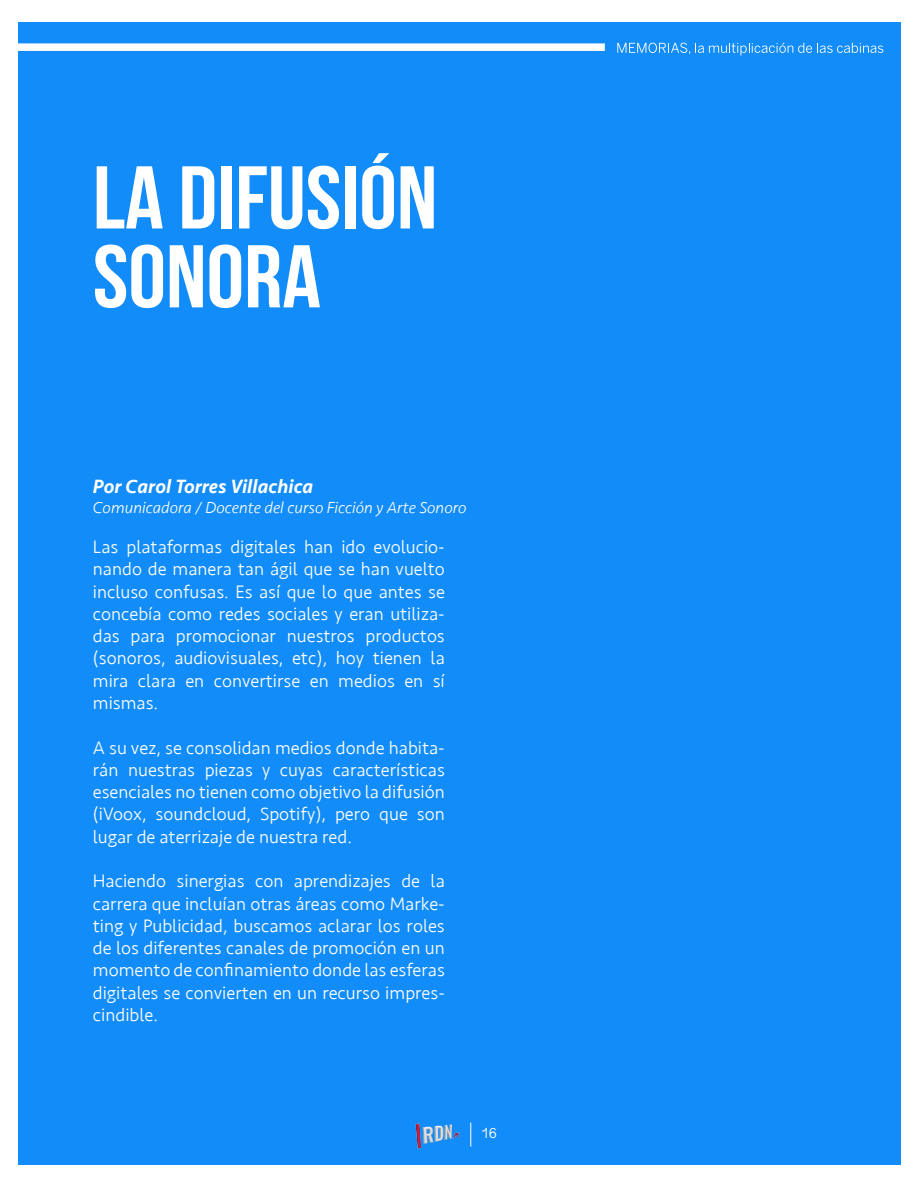
<style>
.page{position:relative;width:918px;height:1188px;background:#fff}
.page>*{position:absolute;margin:0;border:0;box-sizing:border-box;transform-origin:0 0}
.t1{font:700 88.8px/78.9px "Bebas Neue";color:#fff;scale:1.07 1}
.t2{font:italic 500 19.8px "Seravek";color:#fff}
.t3{font:300 18.6px/22.2px "Seravek";color:#fff;text-align:justify}
.t4{font:italic 300 16.5px "Seravek";color:#fff}
.t5{font:13.5px "Sinhala Sangam MN";color:#fff}
</style>
<div class="page">
<div style="left:18px;top:23px;width:883px;height:1142px;background:#128cf9"></div>
<svg style="left:617px;top:43px;width:266px;height:12px"></svg>
<div style="left:17px;top:43px;width:588px;height:8px;background:#fff"></div>
<img style="left:415px;top:1123px;width:45px;height:26px">
<svg style="left:470px;top:1123px;width:1px;height:24px"></svg>
<h1 class="t1" style="left:93px;top:157px;width:323px">LA DIFUSIÓN<br>SONORA</h1>
<p class="t2" style="left:93px;top:475px;width:222px">Por Carol Torres Villachica</p>
<p class="t4" style="left:93px;top:498px;width:375px">Comunicadora / Docente del curso Ficción y Arte Sonoro</p>
<p class="t3" style="left:93px;top:536px;width:354px">Las plataformas digitales han ido evolucio&shy;nando de manera tan ágil que se han vuelto incluso confusas. Es así que lo que antes se concebía como redes sociales y eran utiliza&shy;das para promocionar nuestros productos (sonoros, audiovisuales, etc), hoy tienen la mira clara en convertirse en medios en sí mismas.</p>
<p class="t3" style="left:93px;top:737px;width:354px">A su vez, se consolidan medios donde habita&shy;rán nuestras piezas y cuyas características esenciales no tienen como objetivo la difusión (iVoox, soundcloud, Spotify), pero que son lugar de aterrizaje de nuestra red.</p>
<p class="t3" style="left:93px;top:870px;width:354px">Haciendo sinergias con aprendizajes de la carrera que incluían otras áreas como Marke&shy;ting y Publicidad, buscamos aclarar los roles de los diferentes canales de promoción en un momento de confinamiento donde las esferas digitales se convierten en un recurso impres&shy;cindible.</p>
<p class="t5" style="left:481px;top:1123px;width:18px">16</p>
</div>
